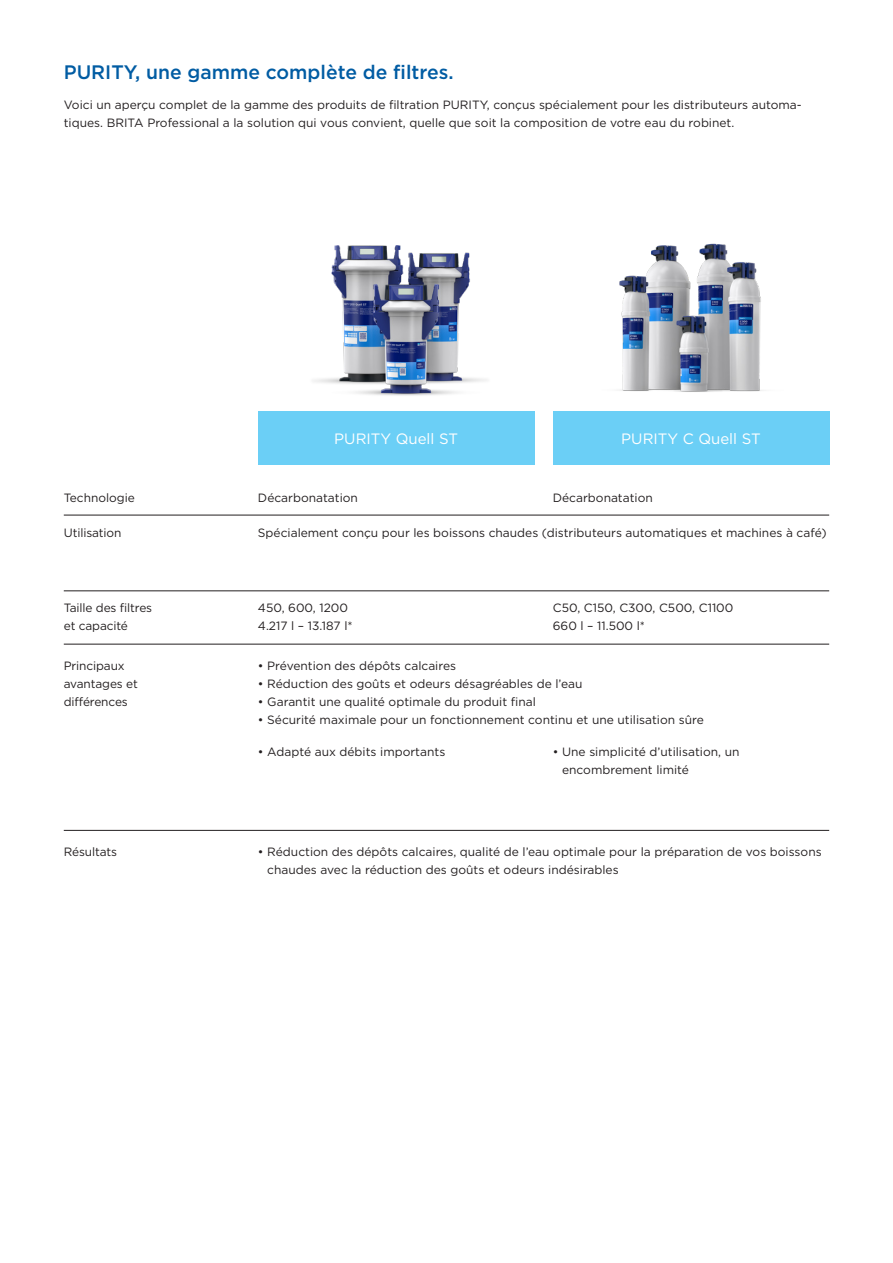
<style>
.page{position:relative;width:893px;height:1263px;background:#fff}
.page>*{position:absolute;margin:0;border:0;box-sizing:border-box;transform-origin:0 0}
.t1{font:500 19.5px "Gotham";color:#015ca3}
.t2{font:15px "Gotham";color:#fff}
.t3{font:12px/18px "Gotham";color:#231f20}
</style>
<div class="page">
<div style="left:258px;top:411px;width:276px;height:53px;background:#6bcff6"></div>
<div style="left:553px;top:411px;width:276px;height:53px;background:#6bcff6"></div>
<img style="left:313px;top:245px;width:174px;height:151px">
<img style="left:619px;top:243px;width:144px;height:149px">
<hr style="left:64px;top:515px;width:765px;height:1px;background:#231f20">
<hr style="left:64px;top:591px;width:765px;height:1px;background:#231f20">
<hr style="left:64px;top:644px;width:765px;height:1px;background:#231f20">
<hr style="left:64px;top:830px;width:765px;height:1px;background:#231f20">
<h1 class="t1" style="left:64px;top:60px;width:391px">PURITY, une gamme complète de filtres.</h1>
<p class="t3" style="left:64px;top:96px;width:739px">Voici un aperçu complet de la gamme des produits de filtration PURITY, conçus spécialement pour les distributeurs automa&shy;tiques. BRITA Professional a la solution qui vous convient, quelle que soit la composition de votre eau du robinet.</p>
<p class="t2" style="left:334px;top:429px;width:125px">PURITY Quell ST</p>
<p class="t2" style="left:621px;top:429px;width:141px">PURITY C Quell ST</p>
<p class="t3" style="left:64px;top:489px;width:73px">Technologie</p>
<p class="t3" style="left:64px;top:523px;width:59px">Utilisation</p>
<p class="t3" style="left:258px;top:489px;width:102px">Décarbonatation</p>
<p class="t3" style="left:553px;top:489px;width:102px">Décarbonatation</p>
<p class="t3" style="left:258px;top:523px;width:570px">Spécialement conçu pour les boissons chaudes (distributeurs automatiques et machines à café)</p>
<p class="t3" style="left:64px;top:599px;width:90px">Taille des filtres et capacité</p>
<p class="t3" style="left:258px;top:599px;width:96px">450, 600, 1200<br>4.217 l – 13.187 l*</p>
<p class="t3" style="left:553px;top:599px;width:182px">C50, C150, C300, C500, C1100<br>660 l – 11.500 l*</p>
<p class="t3" style="left:64px;top:656px;width:76px">Principaux avantages et différences</p>
<p class="t3" style="left:258px;top:656px;width:200px">• Prévention des dépôts calcaires</p>
<p class="t3" style="left:258px;top:674px;width:326px">• Réduction des goûts et odeurs désagréables de l’eau</p>
<p class="t3" style="left:258px;top:692px;width:279px">• Garantit une qualité optimale du produit final</p>
<p class="t3" style="left:258px;top:710px;width:447px">• Sécurité maximale pour un fonctionnement continu et une utilisation sûre</p>
<p class="t3" style="left:258px;top:742px;width:189px">• Adapté aux débits importants</p>
<p class="t3" style="left:562px;top:742px;width:179px;text-indent:-9px">• Une simplicité d’utilisation, un encombrement limité</p>
<p class="t3" style="left:64px;top:843px;width:55px">Résultats</p>
<p class="t3" style="left:267px;top:843px;width:556px;text-indent:-9px">• Réduction des dépôts calcaires, qualité de l’eau optimale pour la préparation de vos boissons chaudes avec la réduction des goûts et odeurs indésirables</p>
</div>
